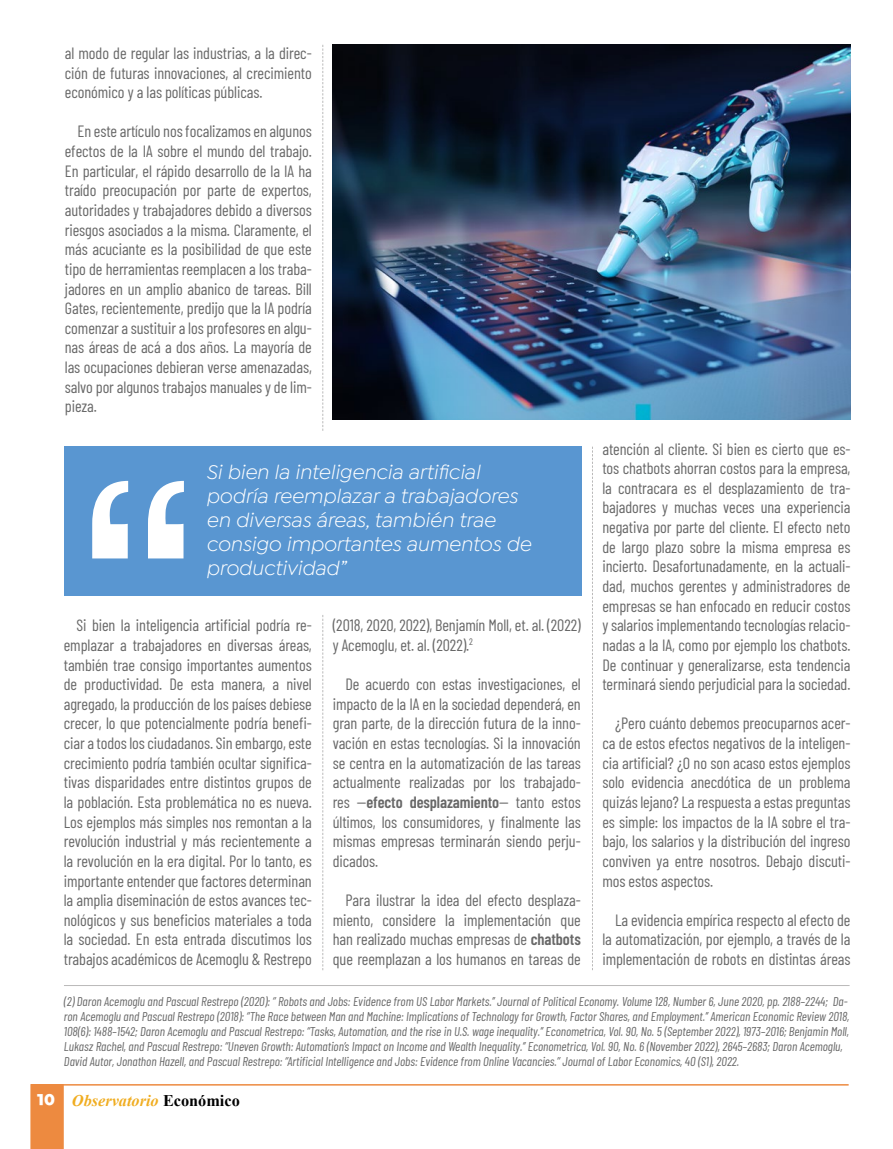
<style>
.page{position:relative;width:893px;height:1149px;background:#fff}
.page>*{position:absolute;margin:0;border:0;box-sizing:border-box;transform-origin:0 0}
.t1{font:italic 21px/24px "Isidora Sans";color:#fff}
.t2{font:16.35px/19.6px "Barlow Condensed";letter-spacing:-.005em;color:#686868;text-align:justify}
.t3{font:italic 700 16.2px "Times New Roman";color:#f0ad21}
.t4{font:italic 12.75px/15px "Barlow Condensed";color:#686868}
.s1{font-weight:600}
.s2{font-family:"Isidora Sans";font-weight:900;font-style:normal;color:#fff}
.s3{font-style:normal;color:#000}
</style>
<div class="page">
<hr style="left:63px;top:1083px;width:786px;height:2px;background:#ed8a40">
<svg style="left:30px;top:1083px;width:34px;height:65px;background:#ed8d46"></svg>
<svg style="left:322px;top:45px;width:1px;height:386px"></svg>
<div style="left:64px;top:446px;width:517px;height:149px;background:#5996d1"></div>
<svg style="left:592px;top:446px;width:1px;height:523px"></svg>
<svg style="left:322px;top:615px;width:1px;height:354px"></svg>
<hr style="left:64px;top:984px;width:786px;height:1px;background:#bab9b9">
<svg style="left:92px;top:480px;width:92px;height:78px"></svg>
<img style="left:333px;top:45px;width:517px;height:374px">
<p class="t2" style="left:65px;top:42px;width:248px">al modo de regular las industrias, a la direc&shy;ción de futuras innovaciones, al crecimiento económico y a las políticas públicas.</p>
<p class="t2" style="left:65px;top:120px;width:248px;text-indent:13px">En este artículo nos focalizamos en algunos efectos de la IA sobre el mundo del trabajo.<br>En particular, el rápido desarrollo de la IA ha traído preocupación por parte de expertos, autoridades y trabajadores debido a diversos riesgos asociados a la misma. Claramente, el más acuciante es la posibilidad de que este tipo de herramientas reemplacen a los traba&shy;jadores en un amplio abanico de tareas. Bill Gates, recientemente, predijo que la IA podría comenzar a sustituir a los profesores en algu&shy;nas áreas de acá a dos años. La mayoría de las ocupaciones debieran verse amenazadas, salvo por algunos trabajos manuales y de lim&shy;pieza.</p>
<p class="t2" style="left:602px;top:437px;width:250px">atención al cliente. Si bien es cierto que es&shy;tos chatbots ahorran costos para la empresa, la contracara es el desplazamiento de tra&shy;bajadores y muchas veces una experiencia negativa por parte del cliente. El efecto neto de largo plazo sobre la misma empresa es incierto. Desafortunadamente, en la actuali&shy;dad, muchos gerentes y administradores de empresas se han enfocado en reducir costos y salarios implementando tecnologías relacio&shy;nadas a la IA, como por ejemplo los chatbots.<br>De continuar y generalizarse, esta tendencia terminará siendo perjudicial para la sociedad.</p>
<p class="t2" style="left:602px;top:712px;width:250px;text-indent:13px">¿Pero cuánto debemos preocuparnos acer&shy;ca de estos efectos negativos de la inteligen&shy;cia artificial? ¿O no son acaso estos ejemplos solo evidencia anecdótica de un problema quizás lejano? La respuesta a estas preguntas es simple: los impactos de la IA sobre el tra&shy;bajo, los salarios y la distribución del ingreso conviven ya entre nosotros. Debajo discuti&shy;mos estos aspectos.</p>
<p class="t2" style="left:602px;top:908px;width:250px;text-indent:13px">La evidencia empírica respecto al efecto de la automatización, por ejemplo, a través de la implementación de robots en distintas áreas</p>
<p class="t4" style="left:64px;top:993px;width:787px">(2) Daron Acemoglu and Pascual Restrepo (2020): ‘’ Robots and Jobs: Evidence from US Labor Markets.’’ Journal of Political Economy. Volume 128, Number 6, June 2020, pp. 2188–2244; Da&shy;ron Acemoglu and Pascual Restrepo (2018): ‘’The Race between Man and Machine: Implications of Technology for Growth, Factor Shares, and Employment.’’ American Economic Review 2018, 108(6): 1488–1542; Daron Acemoglu and Pascual Restrepo: ‘’Tasks, Automation, and the rise in U.S. wage inequality.’’ Econometrica, Vol. 90, No. 5 (September 2022), 1973–2016; Benjamin Moll, Lukasz Rachel, and Pascual Restrepo: ‘’Uneven Growth: Automation’s Impact on Income and Wealth Inequality.’’ Econometrica, Vol. 90, No. 6 (November 2022), 2645–2683; Daron Acemoglu, David Autor, Jonathon Hazell, and Pascual Restrepo: ‘’Artificial Intelligence and Jobs: Evidence from Online Vacancies.’’ Journal of Labor Economics, 40 (S1), 2022.</p>
<p class="t1" style="left:206px;top:460px;width:326px">Si bien la inteligencia artificial podría reemplazar a trabajadores en diversas áreas, también trae consigo importantes aumentos de productividad”</p>
<p class="t2" style="left:64px;top:614px;width:250px;text-indent:13px">Si bien la inteligencia artificial podría re&shy;emplazar a trabajadores en diversas áreas, también trae consigo importantes aumentos de productividad. De esta manera, a nivel agregado, la producción de los países debiese crecer, lo que potencialmente podría benefi&shy;ciar a todos los ciudadanos. Sin embargo, este crecimiento podría también ocultar significa&shy;tivas disparidades entre distintos grupos de la población. Esta problemática no es nueva.<br>Los ejemplos más simples nos remontan a la revolución industrial y más recientemente a la revolución en la era digital. Por lo tanto, es importante entender que factores determinan la amplia diseminación de estos avances tec&shy;nológicos y sus beneficios materiales a toda la sociedad. En esta entrada discutimos los trabajos académicos de Acemoglu &amp; Restrepo</p>
<p class="t2" style="left:333px;top:614px;width:250px">(2018, 2020, 2022), Benjamín Moll, et. al. (2022) y Acemoglu, et. al. (2022).<sup>2</sup></p>
<p class="t2" style="left:333px;top:673px;width:250px;text-indent:13px">De acuerdo con estas investigaciones, el impacto de la IA en la sociedad dependerá, en gran parte, de la dirección futura de la inno&shy;vación en estas tecnologías. Si la innovación se centra en la automatización de las tareas actualmente realizadas por los trabajado&shy;res --<span class="s1">efecto desplazamiento</span>-- tanto estos últimos, los consumidores, y finalmente las mismas empresas terminarán siendo perju&shy;dicados.</p>
<p class="t2" style="left:333px;top:889px;width:250px;text-indent:13px">Para ilustrar la idea del efecto desplaza&shy;miento, considere la implementación que han realizado muchas empresas de <span class="s1">chatbots </span>que reemplazan a los humanos en tareas de</p>
<p class="t3" style="left:37px;top:1088px;width:204px"><span class="s2">10</span> Observatorio <span class="s3">Económico</span></p>
</div>
